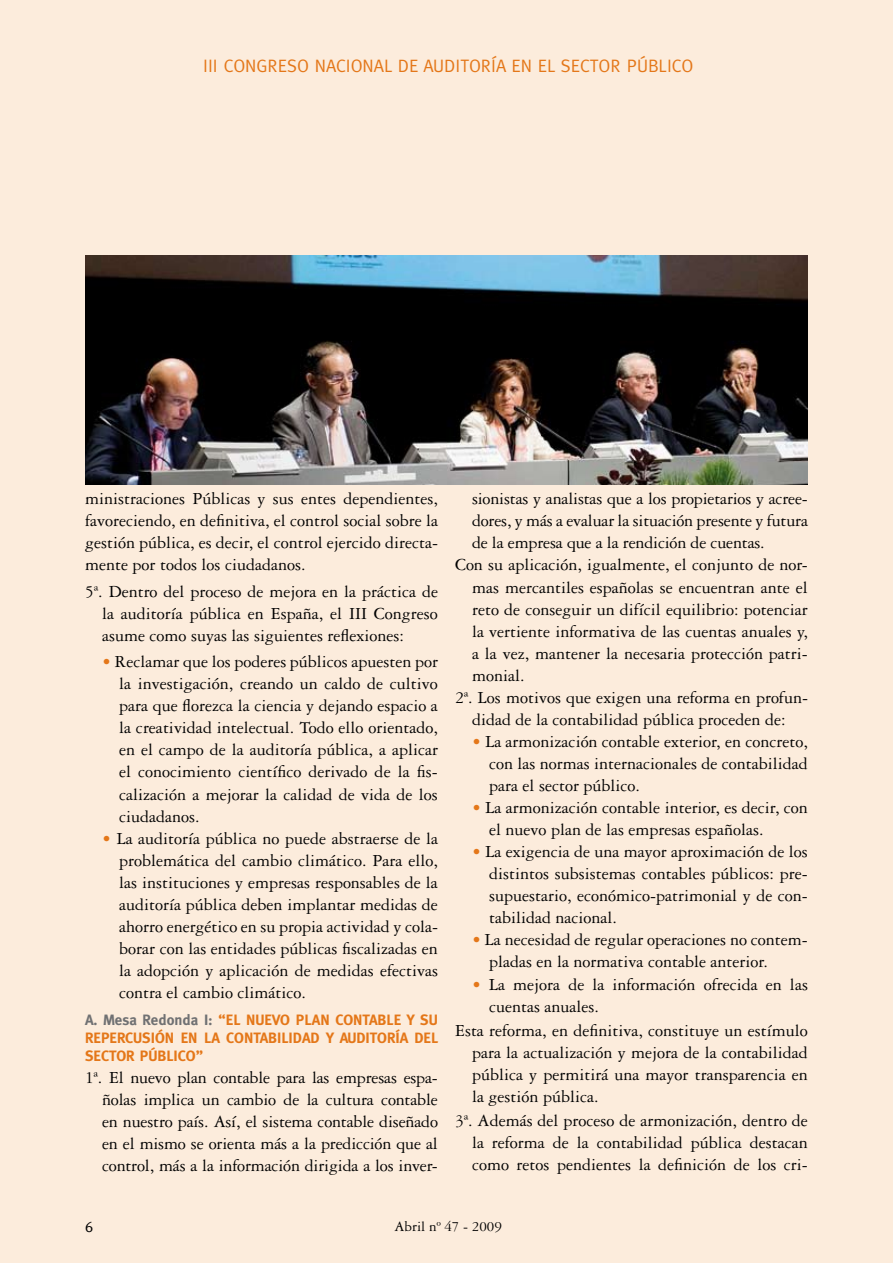
<style>
.page{position:relative;width:893px;height:1263px;background:#fcecdc}
.page>*{position:absolute;margin:0;border:0;box-sizing:border-box;transform-origin:0 0}
.t1{font:18px/22px "Garamond Three";color:#000;text-align:justify}
.t2{font:18px "Meta";color:#e47719}
.t3{font:700 15px/18px "Meta";color:#e47719;text-align:justify}
.t4{font:15px "Garamond Three";color:#000}
.t5{font:15px "Meta";color:#000}
.s1{color:#e47719}
.s2{color:#707173}
</style>
<div class="page">
<img style="left:86px;top:256px;width:722px;height:228px">
<p class="t2" style="left:203px;top:56px;width:492px">III CONGRESO NACIONAL DE AUDITORÍA EN EL SECTOR PÚBLICO</p>
<p class="t1" style="left:85px;top:488px;width:354px">ministraciones Públicas y sus entes dependientes, favoreciendo, en definitiva, el control social sobre la gestión pública, es decir, el control ejercido directa&shy;mente por todos los ciudadanos.</p>
<p class="t1" style="left:102px;top:580px;width:337px;text-indent:-17px">5ª. Dentro del proceso de mejora en la práctica de la auditoría pública en España, el III Congreso asume como suyas las siguientes reflexiones:</p>
<p class="t1" style="left:119px;top:651px;width:320px;text-indent:-17px"><span class="s1">•</span> Reclamar que los poderes públicos apuesten por la investigación, creando un caldo de cultivo para que florezca la ciencia y dejando espacio a la creatividad intelectual. Todo ello orientado, en el campo de la auditoría pública, a aplicar el conocimiento científico derivado de la fis&shy;calización a mejorar la calidad de vida de los ciudadanos.</p>
<p class="t1" style="left:119px;top:827px;width:320px;text-indent:-17px"><span class="s1">•</span> La auditoría pública no puede abstraerse de la problemática del cambio climático. Para ello, las instituciones y empresas responsables de la auditoría pública deben implantar medidas de ahorro energético en su propia actividad y cola&shy;borar con las entidades públicas fiscalizadas en la adopción y aplicación de medidas efectivas contra el cambio climático.</p>
<p class="t3" style="left:85px;top:1010px;width:355px"><span class="s2">A. Mesa Redonda I:</span> “EL NUEVO PLAN CONTABLE Y SU REPERCUSIÓN EN LA CONTABILIDAD Y AUDITORÍA DEL SECTOR PÚBLICO”</p>
<p class="t1" style="left:102px;top:1066px;width:337px;text-indent:-17px">1ª. El nuevo plan contable para las empresas espa&shy;ñolas implica un cambio de la cultura contable en nuestro país. Así, el sistema contable diseñado en el mismo se orienta más a la predicción que al control, más a la información dirigida a los inver-</p>
<p class="t1" style="left:472px;top:488px;width:337px">sionistas y analistas que a los propietarios y acree-</p>
<p class="t1" style="left:472px;top:510px;width:337px">dores, y más a evaluar la situación presente y futura</p>
<p class="t1" style="left:472px;top:532px;width:294px">de la empresa que a la rendición de cuentas.</p>
<p class="t1" style="left:455px;top:554px;width:354px">Con su aplicación, igualmente, el conjunto de nor-</p>
<p class="t1" style="left:472px;top:576px;width:337px">mas mercantiles españolas se encuentran ante el</p>
<p class="t1" style="left:472px;top:598px;width:337px">reto de conseguir un difícil equilibrio: potenciar</p>
<p class="t1" style="left:472px;top:620px;width:337px">la vertiente informativa de las cuentas anuales y,</p>
<p class="t1" style="left:472px;top:642px;width:337px">a la vez, mantener la necesaria protección patri-</p>
<p class="t1" style="left:472px;top:664px;width:54px">monial.</p>
<p class="t1" style="left:455px;top:686px;width:354px">2ª. Los motivos que exigen una reforma en profun-</p>
<p class="t1" style="left:472px;top:708px;width:315px">didad de la contabilidad pública proceden de:</p>
<p class="t1" style="left:489px;top:730px;width:320px;text-indent:-17px"><span class="s1">•</span> La armonización contable exterior, en concreto, con las normas internacionales de contabilidad para el sector público.</p>
<p class="t1" style="left:489px;top:797px;width:320px;text-indent:-17px"><span class="s1">•</span> La armonización contable interior, es decir, con el nuevo plan de las empresas españolas.</p>
<p class="t1" style="left:489px;top:841px;width:320px;text-indent:-17px"><span class="s1">•</span> La exigencia de una mayor aproximación de los distintos subsistemas contables públicos: pre&shy;supuestario, económico-patrimonial y de con&shy;tabilidad nacional.</p>
<p class="t1" style="left:489px;top:929px;width:320px;text-indent:-17px"><span class="s1">•</span> La necesidad de regular operaciones no contem&shy;pladas en la normativa contable anterior.</p>
<p class="t1" style="left:489px;top:973px;width:320px;text-indent:-17px"><span class="s1">•</span> La mejora de la información ofrecida en las cuentas anuales.</p>
<p class="t1" style="left:472px;top:1019px;width:337px;text-indent:-17px">Esta reforma, en definitiva, constituye un estímulo para la actualización y mejora de la contabilidad pública y permitirá una mayor transparencia en la gestión pública.</p>
<p class="t1" style="left:472px;top:1110px;width:337px;text-indent:-17px">3ª. Además del proceso de armonización, dentro de la reforma de la contabilidad pública destacan como retos pendientes la definición de los cri-</p>
<p class="t5" style="left:85px;top:1218px;width:10px">6</p>
<p class="t4" style="left:395px;top:1218px;width:109px">Abril nº 47 - 2009</p>
</div>
